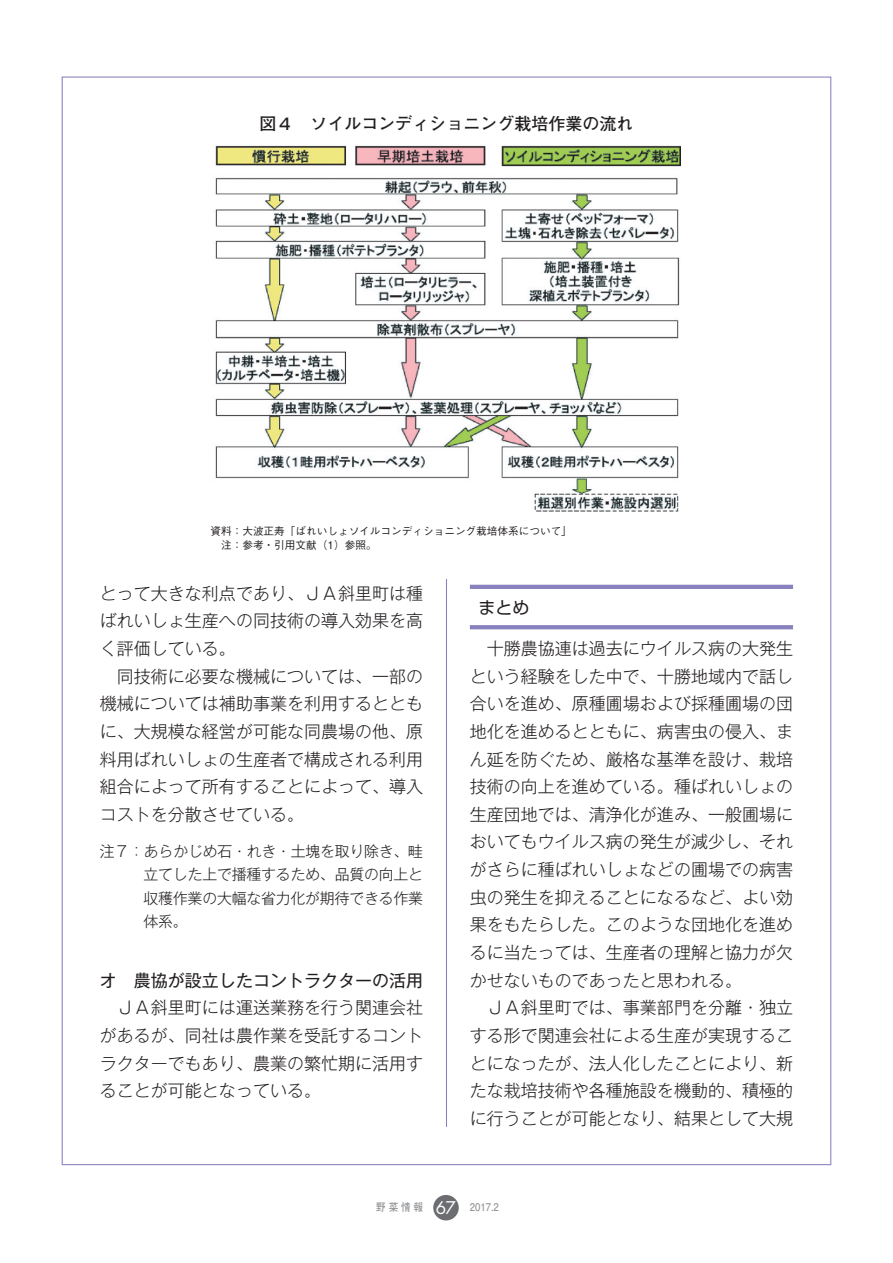
<style>
.page{position:relative;width:893px;height:1263px;background:#fff}
.page>*{position:absolute;margin:0;border:0;box-sizing:border-box;transform-origin:0 0}
.調査報告-本文{font:300 16.95px/27.6px "Gothic MB101 Pr 5";color:#231f20;text-align:justify}
.図表キャプション{font:700 16.95px "Futo Go B101 Pr 5";color:#231f20}
.小見出し3{font:16.95px "Gothic MB101 Pr 5";color:#231f20}
.新小見出し1行用-2{font:16.95px "Shin Go Pr 5";color:#231f20}
.本文-注{font:300 14.85px/23.4px "Gothic MB101 Pr 5";letter-spacing:-.01em;color:#231f20;text-align:justify}
.資料_注{font:500 10.65px "Gothic BBB Pr 5";color:#231f20}
.t1{font:700 10.65px "Futo Go B101 Pr 5";letter-spacing:.15em;color:#939598;scale:.9 1}
.s1{font-family:"Futura";font-weight:400;font-size:16.95px;color:#fff}
</style>
<div class="page">
<div style="left:433px;top:1195px;width:26px;height:25px;background:#6c6d70;border-radius:50%"></div>
<hr style="left:446px;top:115px;width:1px;height:1012px;background:#8781bd">
<hr style="left:470px;top:585px;width:323px;height:4px;background:#8781bd">
<svg style="left:470px;top:625px;width:323px;height:4px"></svg>
<img style="left:215px;top:140px;width:466px;height:375px">
<p class="図表キャプション" style="left:259px;top:110px;width:376px">図４　ソイルコンディショニング栽培作業の流れ</p>
<p class="資料_注" style="left:210px;top:522px;width:363px">資料：大波正寿「ばれいしょソイルコンディショニング栽培体系について」</p>
<p class="資料_注" style="left:210px;top:537px;width:168px">　注：参考・引用文献（1）参照。</p>
<p class="調査報告-本文" style="left:100px;top:578px;width:325px">とって大きな利点であり、ＪＡ斜里町は種ばれいしょ生産への同技術の導入効果を高く評価している。</p>
<p class="調査報告-本文" style="left:100px;top:661px;width:325px;text-indent:17px">同技術に必要な機械については、一部の機械については補助事業を利用するとともに、大規模な経営が可能な同農場の他、原料用ばれいしょの生産者で構成される利用組合によって所有することによって、導入コストを分散させている。</p>
<p class="本文-注" style="left:144px;top:838px;width:281px;text-indent:-44px">注７：あらかじめ石・れき・土塊を取り除き、畦立てした上で播種するため、品質の向上と収穫作業の大幅な省力化が期待できる作業体系。</p>
<p class="小見出し3" style="left:100px;top:966px;width:325px">オ　農協が設立したコントラクターの活用</p>
<p class="調査報告-本文" style="left:100px;top:992px;width:325px;text-indent:17px">ＪＡ斜里町には運送業務を行う関連会社があるが、同社は農作業を受託するコントラクターでもあり、農業の繁忙期に活用することが可能となっている。</p>
<p class="新小見出し1行用-2" style="left:478px;top:593px;width:53px">まとめ</p>
<p class="調査報告-本文" style="left:470px;top:633px;width:325px;text-indent:17px">十勝農協連は過去にウイルス病の大発生という経験をした中で、十勝地域内で話し合いを進め、原種圃場および採種圃場の団地化を進めるとともに、病害虫の侵入、まん延を防ぐため、厳格な基準を設け、栽培技術の向上を進めている。種ばれいしょの生産団地では、清浄化が進み、一般圃場においてもウイルス病の発生が減少し、それがさらに種ばれいしょなどの圃場での病害虫の発生を抑えることになるなど、よい効果をもたらした。このような団地化を進めるに当たっては、生産者の理解と協力が欠かせないものであったと思われる。</p>
<p class="調査報告-本文" style="left:470px;top:992px;width:325px;text-indent:17px">ＪＡ斜里町では、事業部門を分離・独立する形で関連会社による生産が実現することになったが、法人化したことにより、新たな栽培技術や各種施設を機動的、積極的に行うことが可能となり、結果として大規</p>
<p class="t1" style="left:376px;top:1198px;width:138px">野菜情報 <span class="s1">67</span> 2017.2</p>
</div>
